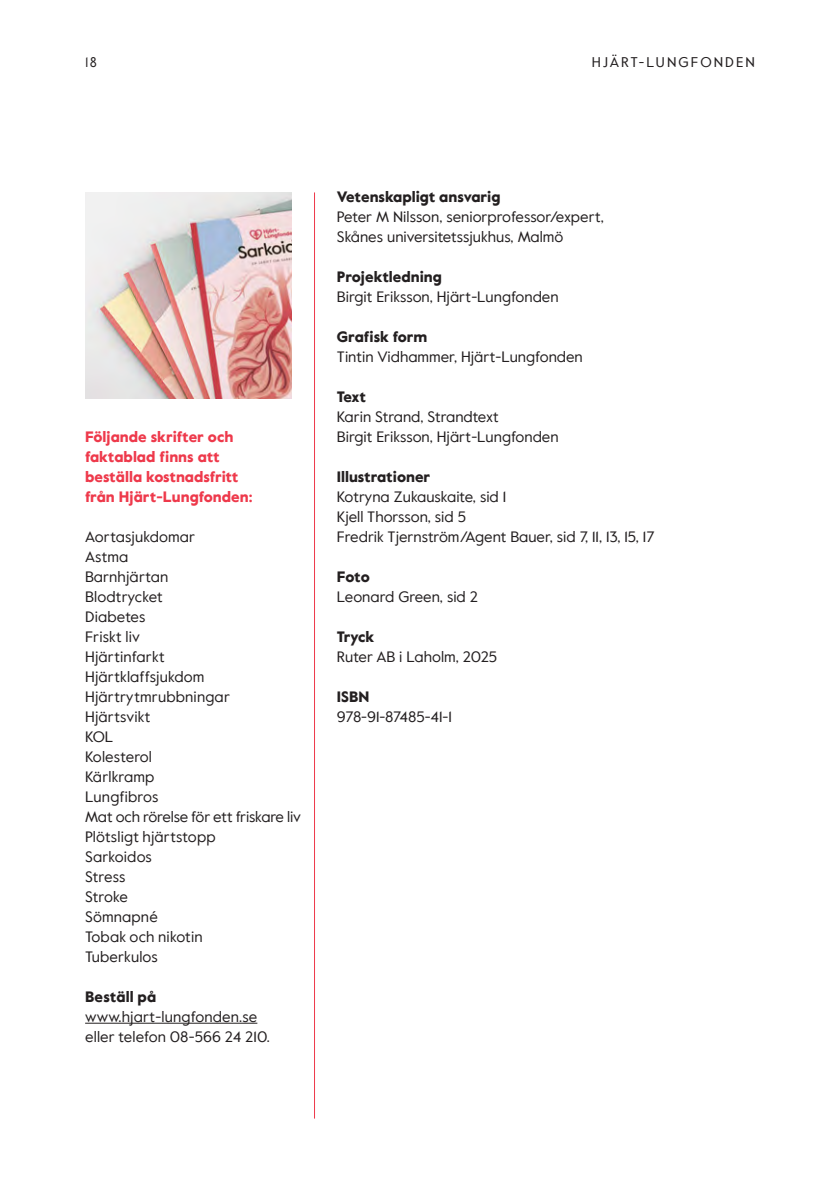
<style>
.page{position:relative;width:840px;height:1191px;background:#fff}
.page>*{position:absolute;margin:0;border:0;box-sizing:border-box;transform-origin:0 0}
.t1{font:15px/20px "Value";color:#231f20}
.t2{font:900 15px/20px "Value";color:#ee394b}
.t3{font:900 15px "Value";color:#231f20}
.t4{font:14px "Value";letter-spacing:.14em;color:#231f20}
.t5{font:14px "P22 Underground Pro";color:#231f20}
.s1{font-weight:900}
</style>
<div class="page">
<hr style="left:314px;top:192px;width:1px;height:926px;background:#ee394b">
<img style="left:85px;top:192px;width:206px;height:207px">
<hr style="left:85px;top:1022px;width:172px;height:1px;background:#231f20">
<p class="t5" style="left:85px;top:52px;width:13px">18</p>
<p class="t4" style="left:591px;top:52px;width:164px">HJÄRT-LUNGFONDEN</p>
<p class="t2" style="left:85px;top:427px;width:169px">Följande skrifter och faktablad finns att beställa kostnadsfritt från Hjärt-Lungfonden:</p>
<p class="t1" style="left:85px;top:526px;width:111px">Aortasjukdomar</p>
<p class="t1" style="left:85px;top:546px;width:45px">Astma</p>
<p class="t1" style="left:85px;top:566px;width:85px">Barnhjärtan</p>
<p class="t1" style="left:85px;top:586px;width:79px">Blodtrycket</p>
<p class="t1" style="left:85px;top:606px;width:62px">Diabetes<br>Friskt liv</p>
<p class="t1" style="left:85px;top:646px;width:81px">Hjärtinfarkt</p>
<p class="t1" style="left:85px;top:666px;width:121px">Hjärtklaffsjukdom</p>
<p class="t1" style="left:85px;top:686px;width:146px">Hjärtrytmrubbningar</p>
<p class="t1" style="left:85px;top:706px;width:67px">Hjärtsvikt</p>
<p class="t1" style="left:85px;top:726px;width:30px">KOL</p>
<p class="t1" style="left:85px;top:746px;width:68px">Kolesterol</p>
<p class="t1" style="left:85px;top:766px;width:71px">Kärlkramp</p>
<p class="t1" style="left:85px;top:786px;width:217px">Lungfibros<br>Mat och rörelse för ett friskare liv</p>
<p class="t1" style="left:85px;top:826px;width:132px">Plötsligt hjärtstopp</p>
<p class="t1" style="left:85px;top:846px;width:68px">Sarkoidos</p>
<p class="t1" style="left:85px;top:866px;width:42px">Stress</p>
<p class="t1" style="left:85px;top:886px;width:44px">Stroke</p>
<p class="t1" style="left:85px;top:906px;width:74px">Sömnapné</p>
<p class="t1" style="left:85px;top:926px;width:119px">Tobak och nikotin</p>
<p class="t1" style="left:85px;top:946px;width:74px">Tuberkulos</p>
<p class="t1" style="left:85px;top:986px;width:186px"><span class="s1">Beställ på </span>www.hjart-lungfonden.se eller telefon 08-566 24 210.</p>
<p class="t3" style="left:337px;top:186px;width:165px">Vetenskapligt ansvarig</p>
<p class="t1" style="left:337px;top:206px;width:268px">Peter M Nilsson, seniorprofessor/expert,</p>
<p class="t1" style="left:337px;top:226px;width:228px">Skånes universitetssjukhus, Malmö</p>
<p class="t3" style="left:337px;top:266px;width:106px">Projektledning</p>
<p class="t1" style="left:337px;top:286px;width:223px">Birgit Eriksson, Hjärt-Lungfonden</p>
<p class="t3" style="left:337px;top:326px;width:92px">Grafisk form</p>
<p class="t1" style="left:337px;top:346px;width:247px">Tintin Vidhammer, Hjärt-Lungfonden</p>
<p class="t3" style="left:337px;top:386px;width:30px">Text</p>
<p class="t1" style="left:337px;top:406px;width:223px">Karin Strand, Strandtext<br>Birgit Eriksson, Hjärt-Lungfonden</p>
<p class="t3" style="left:337px;top:466px;width:95px">Illustrationer</p>
<p class="t1" style="left:337px;top:486px;width:171px">Kotryna Zukauskaite, sid 1</p>
<p class="t1" style="left:337px;top:506px;width:131px">Kjell Thorsson, sid 5</p>
<p class="t1" style="left:337px;top:526px;width:319px">Fredrik Tjernström/Agent Bauer, sid 7, 11, 13, 15, 17</p>
<p class="t3" style="left:337px;top:566px;width:34px">Foto</p>
<p class="t1" style="left:337px;top:586px;width:143px">Leonard Green, sid 2</p>
<p class="t3" style="left:337px;top:626px;width:39px">Tryck</p>
<p class="t1" style="left:337px;top:646px;width:162px">Ruter AB i Laholm, 2025</p>
<p class="t3" style="left:337px;top:686px;width:34px">ISBN</p>
<p class="t1" style="left:337px;top:706px;width:116px">978-91-87485-41-1</p>
</div>
